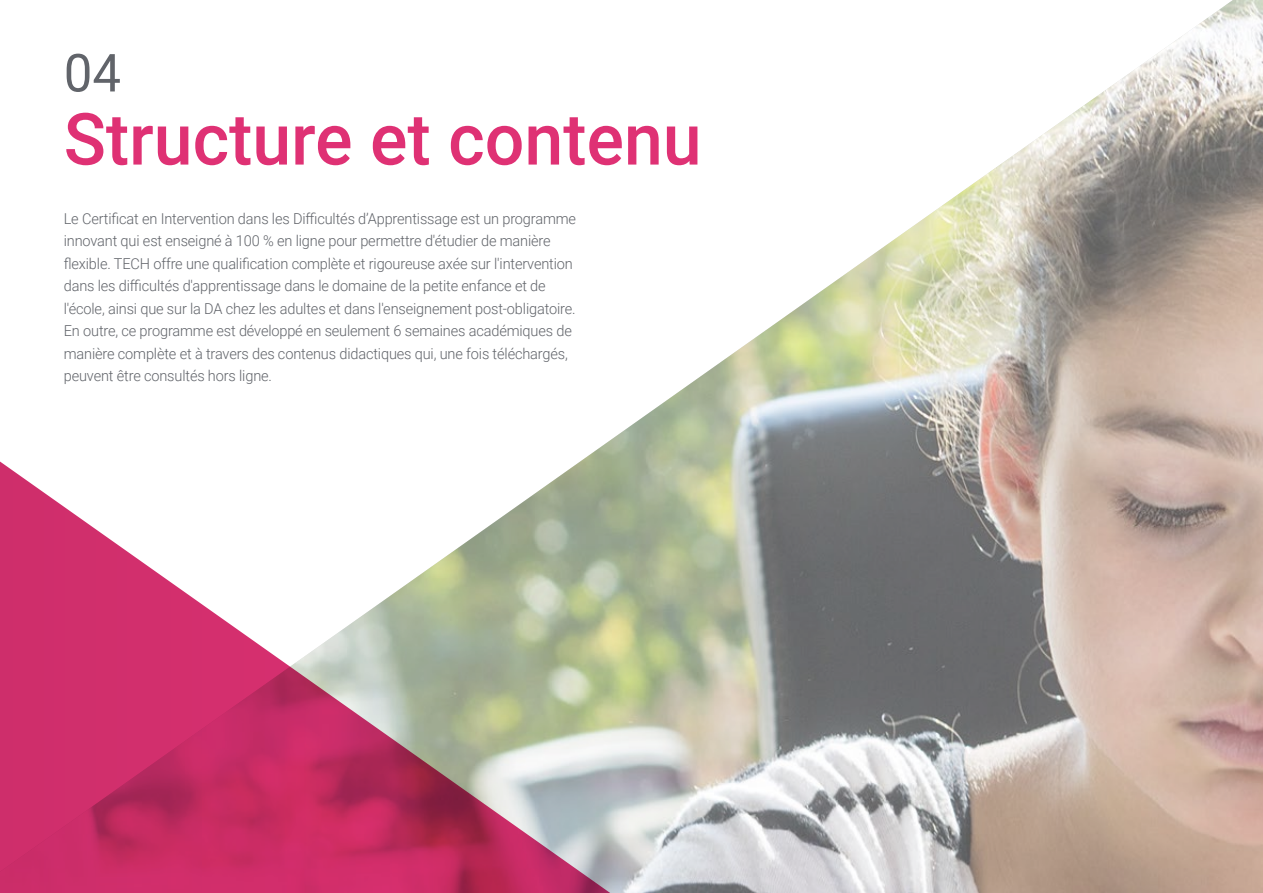
<style>
.page{position:relative;width:1263px;height:893px;background:#fff}
.page>*{position:absolute;margin:0;border:0;box-sizing:border-box;transform-origin:0 0}
.t1{font:500 72px "Roboto";color:#df3174}
.t2{font:52.5px "Roboto";color:#61646a}
.t3{font:300 15px/22.5px "Roboto";letter-spacing:-.01em;color:#61646a}
</style>
<div class="page">
<img style="left:602px;top:0;width:661px;height:893px">
<svg style="left:0;top:446px;width:640px;height:447px"></svg>
<h2 class="t2" style="left:64px;top:36px;width:59px">04</h2>
<h1 class="t1" style="left:64px;top:89px;width:639px">Structure et contenu</h1>
<p class="t3" style="left:64px;top:207px;width:514px">Le Certificat en Intervention dans les Difficultés d’Apprentissage est un programme innovant qui est enseigné à 100 % en ligne pour permettre d'étudier de manière flexible. TECH offre une qualification complète et rigoureuse axée sur l'intervention dans les difficultés d'apprentissage dans le domaine de la petite enfance et de l'école, ainsi que sur la DA chez les adultes et dans l'enseignement post-obligatoire.<br>En outre, ce programme est développé en seulement 6 semaines académiques de manière complète et à travers des contenus didactiques qui, une fois téléchargés, peuvent être consultés hors ligne.</p>
</div>
